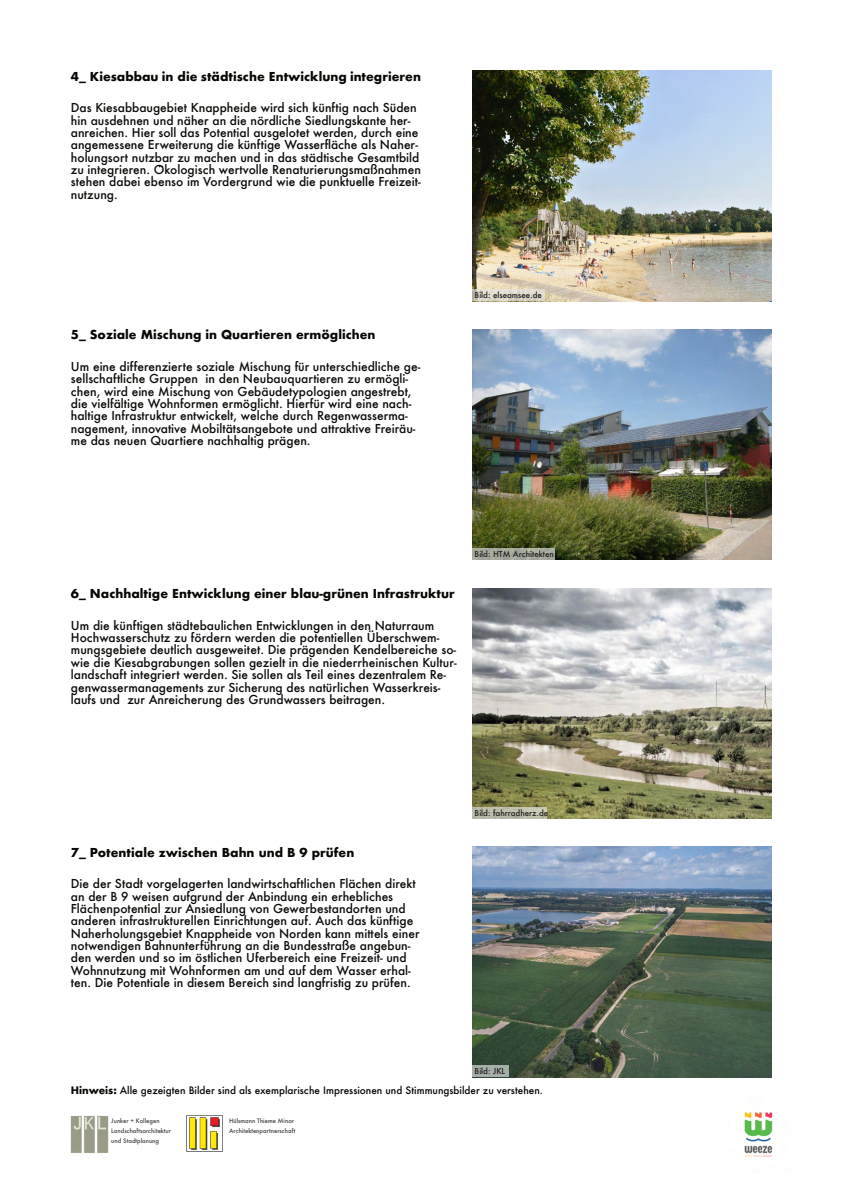
<style>
.page{position:relative;width:842px;height:1191px;background:#fff}
.page>*{position:absolute;margin:0;border:0;box-sizing:border-box;transform-origin:0 0}
.t1{font:500 12px/12.4px "Futura";color:#0c0b08}
.t2{font:700 12px "Futura";color:#080704}
.t3{font:500 10px "Futura";color:#080704}
.t4{font:500 8px "Futura";color:#231f20}
.t5{font:500 6px/10px "Futura";color:#46423f}
.s1{font-weight:700}
</style>
<div class="page">
<img style="left:472px;top:71px;width:299px;height:230px">
<img style="left:472px;top:329px;width:299px;height:230px">
<img style="left:472px;top:588px;width:299px;height:230px">
<div style="left:472px;top:289px;width:73px;height:12px;background:#e7e8e9;opacity:.65"></div>
<div style="left:472px;top:548px;width:82px;height:11px;background:#e7e8e9;opacity:.65"></div>
<div style="left:472px;top:806px;width:75px;height:12px;background:#e7e8e9;opacity:.65"></div>
<img style="left:472px;top:847px;width:299px;height:230px">
<div style="left:472px;top:1065px;width:37px;height:12px;background:#a6aea8"></div>
<img style="left:186px;top:1115px;width:37px;height:36px">
<img style="left:71px;top:1116px;width:37px;height:37px">
<img style="left:744px;top:1112px;width:29px;height:45px">
<p class="t2" style="left:71px;top:71px;width:352px">4_ Kiesabbau in die städtische Entwicklung integrieren</p>
<p class="t1" style="left:71px;top:103px;width:352px">Das Kiesabbaugebiet Knappheide wird sich künftig nach Süden hin ausdehnen und näher an die nördliche Siedlungskante her&shy;anreichen. Hier soll das Potential ausgelotet werden, durch eine angemessene Erweiterung die künftige Wasserfläche als Naher&shy;holungsort nutzbar zu machen und in das städtische Gesamtbild zu integrieren. Ökologisch wertvolle Renaturierungsmaßnahmen stehen dabei ebenso im Vordergrund wie die punktuelle Freizeit&shy;nutzung.</p>
<p class="t2" style="left:71px;top:329px;width:306px">5_ Soziale Mischung in Quartieren ermöglichen</p>
<p class="t1" style="left:71px;top:361px;width:351px">Um eine differenzierte soziale Mischung für unterschiedliche ge&shy;sellschaftliche Gruppen in den Neubauquartieren zu ermögli&shy;chen, wird eine Mischung von Gebäudetypologien angestrebt, die vielfältige Wohnformen ermöglicht. Hierfür wird eine nach&shy;haltige Infrastruktur entwickelt, welche durch Regenwasserma&shy;nagement, innovative Mobiltätsangebote und attraktive Freiräu&shy;me das neuen Quartiere nachhaltig prägen.</p>
<p class="t4" style="left:475px;top:291px;width:69px">Bild: elseamsee.de</p>
<p class="t2" style="left:71px;top:588px;width:385px">6_ Nachhaltige Entwicklung einer blau-grünen Infrastruktur</p>
<p class="t1" style="left:71px;top:620px;width:387px">Um die künftigen städtebaulichen Entwicklungen in den Naturraum Hochwasserschutz zu fördern werden die potentiellen Überschwem&shy;mungsgebiete deutlich ausgeweitet. Die prägenden Kendelbereiche so&shy;wie die Kiesabgrabungen sollen gezielt in die niederrheinischen Kultur&shy;landschaft integriert werden. Sie sollen als Teil eines dezentralem Re&shy;genwassermanagements zur Sicherung des natürlichen Wasserkreis&shy;laufs und zur Anreicherung des Grundwassers beitragen.</p>
<p class="t4" style="left:475px;top:550px;width:81px">Bild: HTM Architekten</p>
<p class="t2" style="left:71px;top:847px;width:285px">7_ Potentiale zwischen Bahn und B 9 prüfen</p>
<p class="t1" style="left:71px;top:878px;width:350px">Die der Stadt vorgelagerten landwirtschaftlichen Flächen direkt an der B 9 weisen aufgrund der Anbindung ein erhebliches Flächenpotential zur Ansiedlung von Gewerbestandorten und anderen infrastrukturellen Einrichtungen auf. Auch das künftige Naherholungsgebiet Knappheide von Norden kann mittels einer notwendigen Bahnunterführung an die Bundesstraße angebun&shy;den werden und so im östlichen Uferbereich eine Freizeit- und Wohnnutzung mit Wohnformen am und auf dem Wasser erhal&shy;ten. Die Potentiale in diesem Bereich sind langfristig zu prüfen.</p>
<p class="t4" style="left:475px;top:809px;width:75px">Bild: fahrradherz.de</p>
<p class="t4" style="left:475px;top:1067px;width:32px">Bild: JKL</p>
<p class="t3" style="left:71px;top:1085px;width:474px"><span class="s1">Hinweis:</span> Alle gezeigten Bilder sind als exemplarische Impressionen und Stimmungsbilder zu verstehen.</p>
<p class="t5" style="left:111px;top:1116px;width:61px">Junker + Kollegen<br>Landschaftsarchitektur und Stadtplanung</p>
<p class="t5" style="left:229px;top:1116px;width:68px">Hülsmann Thieme Minor<br>Architektenpartnerschaft</p>
</div>
